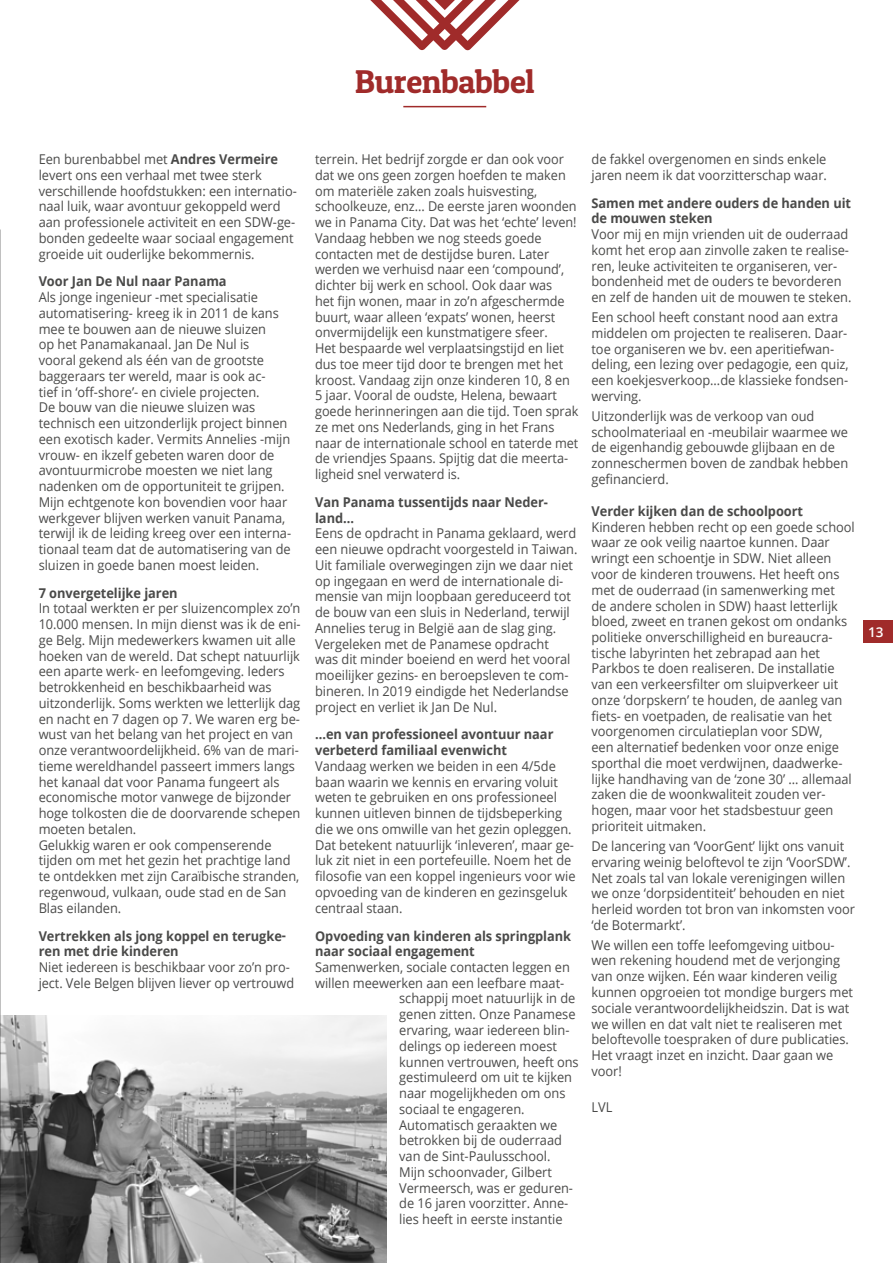
<style>
.page{position:relative;width:893px;height:1263px;background:#fff}
.page>*{position:absolute;margin:0;border:0;box-sizing:border-box;transform-origin:0 0}
.t1{font:33px "Patua One";letter-spacing:-.01em;color:#a02b2a}
.t2{font:13.5px/15.8px "Open Sans";letter-spacing:-.005em;color:#4a4a49;scale:.95 1}
.t3{font:13.5px/15.8px "Open Sans";letter-spacing:-.005em;color:#4a4a49;scale:.94 1}
.t4{font:700 13.5px/15.8px "Open Sans";letter-spacing:-.005em;color:#4a4a49;scale:.95 1}
.t5{font:600 13.5px "Open Sans";color:#fff}
.s1{font-weight:700}
</style>
<div class="page">
<hr style="left:403px;top:106px;width:83px;height:1px;background:#a02b2a">
<svg style="left:370px;top:0;width:150px;height:50px"></svg>
<img style="left:0;top:1015px;width:386px;height:248px">
<img style="left:0;top:0;width:1px;height:310px">
<div style="left:863px;top:620px;width:30px;height:22px;background:#a02b2a"></div>
<h1 class="t1" style="left:355px;top:61px;width:182px">Burenbabbel</h1>
<p class="t2" style="left:39px;top:151px;width:273px">Een burenbabbel met <span class="s1">Andres Vermeire </span>levert ons een verhaal met twee sterk verschillende hoofdstukken: een internatio&shy;naal luik, waar avontuur gekoppeld werd aan professionele activiteit en een SDW-ge&shy;bonden gedeelte waar sociaal engagement groeide uit ouderlijke bekommernis.</p>
<p class="t4" style="left:39px;top:273px;width:199px">Voor Jan De Nul naar Panama</p>
<p class="t2" style="left:39px;top:289px;width:267px">Als jonge ingenieur -met specialisatie automatisering- kreeg ik in 2011 de kans mee te bouwen aan de nieuwe sluizen<br>op het Panamakanaal. Jan De Nul is<br>vooral gekend als één van de grootste baggeraars ter wereld, maar is ook ac-<br>tief in ‘off-shore’- en civiele projecten.<br>De bouw van die nieuwe sluizen was technisch een uitzonderlijk project binnen een exotisch kader. Vermits Annelies -mijn vrouw- en ikzelf gebeten waren door de avontuurmicrobe moesten we niet lang nadenken om de opportuniteit te grijpen.<br>Mijn echtgenote kon bovendien voor haar werkgever blijven werken vanuit Panama, terwijl ik de leiding kreeg over een interna&shy;tionaal team dat de automatisering van de sluizen in goede banen moest leiden.</p>
<p class="t4" style="left:39px;top:585px;width:148px">7 onvergetelijke jaren</p>
<p class="t2" style="left:39px;top:600px;width:277px">In totaal werkten er per sluizencomplex zo’n 10.000 mensen. In mijn dienst was ik de eni&shy;ge Belg. Mijn medewerkers kwamen uit alle hoeken van de wereld. Dat schept natuurlijk een aparte werk- en leefomgeving. Ieders betrokkenheid en beschikbaarheid was uitzonderlijk. Soms werkten we letterlijk dag en nacht en 7 dagen op 7. We waren erg be&shy;wust van het belang van het project en van onze verantwoordelijkheid. 6% van de mari&shy;tieme wereldhandel passeert immers langs het kanaal dat voor Panama fungeert als economische motor vanwege de bijzonder hoge tolkosten die de doorvarende schepen moeten betalen.<br>Gelukkig waren er ook compenserende tijden om met het gezin het prachtige land te ontdekken met zijn Caraïbische stranden, regenwoud, vulkaan, oude stad en de San Blas eilanden.</p>
<p class="t4" style="left:39px;top:927px;width:262px">Vertrekken als jong koppel en terugke&shy;ren met drie kinderen</p>
<p class="t3" style="left:39px;top:959px;width:273px">Niet iedereen is beschikbaar voor zo’n pro&shy;ject. Vele Belgen blijven liever op vertrouwd</p>
<p class="t3" style="left:315px;top:151px;width:282px">terrein. Het bedrijf zorgde er dan ook voor dat we ons geen zorgen hoefden te maken om materiële zaken zoals huisvesting, schoolkeuze, enz... De eerste jaren woonden we in Panama City. Dat was het ‘echte’ leven!<br>Vandaag hebben we nog steeds goede contacten met de destijdse buren. Later werden we verhuisd naar een ‘compound’, dichter bij werk en school. Ook daar was<br>het fijn wonen, maar in zo’n afgeschermde buurt, waar alleen ‘expats’ wonen, heerst onvermijdelijk een kunstmatigere sfeer.<br>Het bespaarde wel verplaatsingstijd en liet dus toe meer tijd door te brengen met het kroost. Vandaag zijn onze kinderen 10, 8 en 5 jaar. Vooral de oudste, Helena, bewaart goede herinneringen aan die tijd. Toen sprak ze met ons Nederlands, ging in het Frans naar de internationale school en taterde met de vriendjes Spaans. Spijtig dat die meerta&shy;ligheid snel verwaterd is.</p>
<p class="t4" style="left:315px;top:494px;width:247px">Van Panama tussentijds naar Neder&shy;land…</p>
<p class="t2" style="left:315px;top:525px;width:278px">Eens de opdracht in Panama geklaard, werd een nieuwe opdracht voorgesteld in Taiwan.<br>Uit familiale overwegingen zijn we daar niet op ingegaan en werd de internationale di&shy;mensie van mijn loopbaan gereduceerd tot de bouw van een sluis in Nederland, terwijl Annelies terug in België aan de slag ging.<br>Vergeleken met de Panamese opdracht<br>was dit minder boeiend en werd het vooral moeilijker gezins- en beroepsleven te com&shy;bineren. In 2019 eindigde het Nederlandse project en verliet ik Jan De Nul.</p>
<p class="t4" style="left:315px;top:726px;width:252px">…en van professioneel avontuur naar verbeterd familiaal evenwicht</p>
<p class="t2" style="left:315px;top:758px;width:276px">Vandaag werken we beiden in een 4/5de baan waarin we kennis en ervaring voluit weten te gebruiken en ons professioneel kunnen uitleven binnen de tijdsbeperking die we ons omwille van het gezin opleggen.<br>Dat betekent natuurlijk ‘inleveren’, maar ge&shy;luk zit niet in een portefeuille. Noem het de filosofie van een koppel ingenieurs voor wie opvoeding van de kinderen en gezinsgeluk centraal staan.</p>
<p class="t4" style="left:315px;top:927px;width:271px">Opvoeding van kinderen als springplank naar sociaal engagement</p>
<p class="t2" style="left:315px;top:959px;width:270px">Samenwerken, sociale contacten leggen en</p>
<p class="t2" style="left:315px;top:975px;width:264px">willen meewerken aan een leefbare maat-</p>
<p class="t2" style="left:399px;top:990px;width:187px">schappij moet natuurlijk in de</p>
<p class="t2" style="left:399px;top:1006px;width:187px">genen zitten. Onze Panamese</p>
<p class="t2" style="left:399px;top:1022px;width:181px">ervaring, waar iedereen blin-</p>
<p class="t2" style="left:399px;top:1037px;width:168px">delings op iedereen moest</p>
<p class="t2" style="left:399px;top:1053px;width:190px">kunnen vertrouwen, heeft ons</p>
<p class="t2" style="left:399px;top:1069px;width:184px">gestimuleerd om uit te kijken</p>
<p class="t2" style="left:399px;top:1085px;width:176px">naar mogelijkheden om ons</p>
<p class="t2" style="left:399px;top:1101px;width:134px">sociaal te engageren.</p>
<p class="t2" style="left:399px;top:1116px;width:168px">Automatisch geraakten we</p>
<p class="t2" style="left:399px;top:1132px;width:173px">betrokken bij de ouderraad</p>
<p class="t2" style="left:399px;top:1148px;width:161px">van de Sint-Paulusschool.</p>
<p class="t2" style="left:399px;top:1164px;width:162px">Mijn schoonvader, Gilbert</p>
<p class="t2" style="left:399px;top:1179px;width:185px">Vermeersch, was er geduren-</p>
<p class="t2" style="left:399px;top:1195px;width:180px">de 16 jaren voorzitter. Anne-</p>
<p class="t2" style="left:399px;top:1211px;width:174px">lies heeft in eerste instantie</p>
<p class="t2" style="left:591px;top:151px;width:249px">de fakkel overgenomen en sinds enkele jaren neem ik dat voorzitterschap waar.</p>
<p class="t4" style="left:591px;top:195px;width:275px">Samen met andere ouders de handen uit de mouwen steken</p>
<p class="t2" style="left:591px;top:226px;width:275px">Voor mij en mijn vrienden uit de ouderraad komt het erop aan zinvolle zaken te realise&shy;ren, leuke activiteiten te organiseren, ver&shy;bondenheid met de ouders te bevorderen en zelf de handen uit de mouwen te steken.</p>
<p class="t2" style="left:591px;top:309px;width:272px">Een school heeft constant nood aan extra middelen om projecten te realiseren. Daar&shy;toe organiseren we bv. een aperitiefwan&shy;deling, een lezing over pedagogie, een quiz, een koekjesverkoop…de klassieke fondsen&shy;werving.</p>
<p class="t2" style="left:591px;top:408px;width:272px">Uitzonderlijk was de verkoop van oud schoolmateriaal en -meubilair waarmee we de eigenhandig gebouwde glijbaan en de zonneschermen boven de zandbak hebben gefinancierd.</p>
<p class="t4" style="left:591px;top:503px;width:224px">Verder kijken dan de schoolpoort</p>
<p class="t2" style="left:591px;top:519px;width:279px">Kinderen hebben recht op een goede school waar ze ook veilig naartoe kunnen. Daar wringt een schoentje in SDW. Niet alleen voor de kinderen trouwens. Het heeft ons met de ouderraad (in samenwerking met<br>de andere scholen in SDW) haast letterlijk bloed, zweet en tranen gekost om ondanks politieke onverschilligheid en bureaucra&shy;tische labyrinten het zebrapad aan het Parkbos te doen realiseren. De installatie van een verkeersfilter om sluipverkeer uit onze ‘dorpskern’ te houden, de aanleg van fiets- en voetpaden, de realisatie van het voorgenomen circulatieplan voor SDW,<br>een alternatief bedenken voor onze enige sporthal die moet verdwijnen, daadwerke&shy;lijke handhaving van de ‘zone 30’ … allemaal zaken die de woonkwaliteit zouden ver&shy;hogen, maar voor het stadsbestuur geen prioriteit uitmaken.</p>
<p class="t2" style="left:591px;top:838px;width:279px">De lancering van ‘VoorGent’ lijkt ons vanuit ervaring weinig beloftevol te zijn ‘VoorSDW’.<br>Net zoals tal van lokale verenigingen willen we onze ‘dorpsidentiteit’ behouden en niet herleid worden tot bron van inkomsten voor ‘de Botermarkt’.</p>
<p class="t2" style="left:591px;top:937px;width:277px">We willen een toffe leefomgeving uitbou&shy;wen rekening houdend met de verjonging van onze wijken. Eén waar kinderen veilig kunnen opgroeien tot mondige burgers met sociale verantwoordelijkheidszin. Dat is wat we willen en dat valt niet te realiseren met beloftevolle toespraken of dure publicaties.<br>Het vraagt inzet en inzicht. Daar gaan we voor!</p>
<p class="t2" style="left:591px;top:1098px;width:23px">LVL</p>
<p class="t5" style="left:868px;top:622px;width:17px">13</p>
</div>
